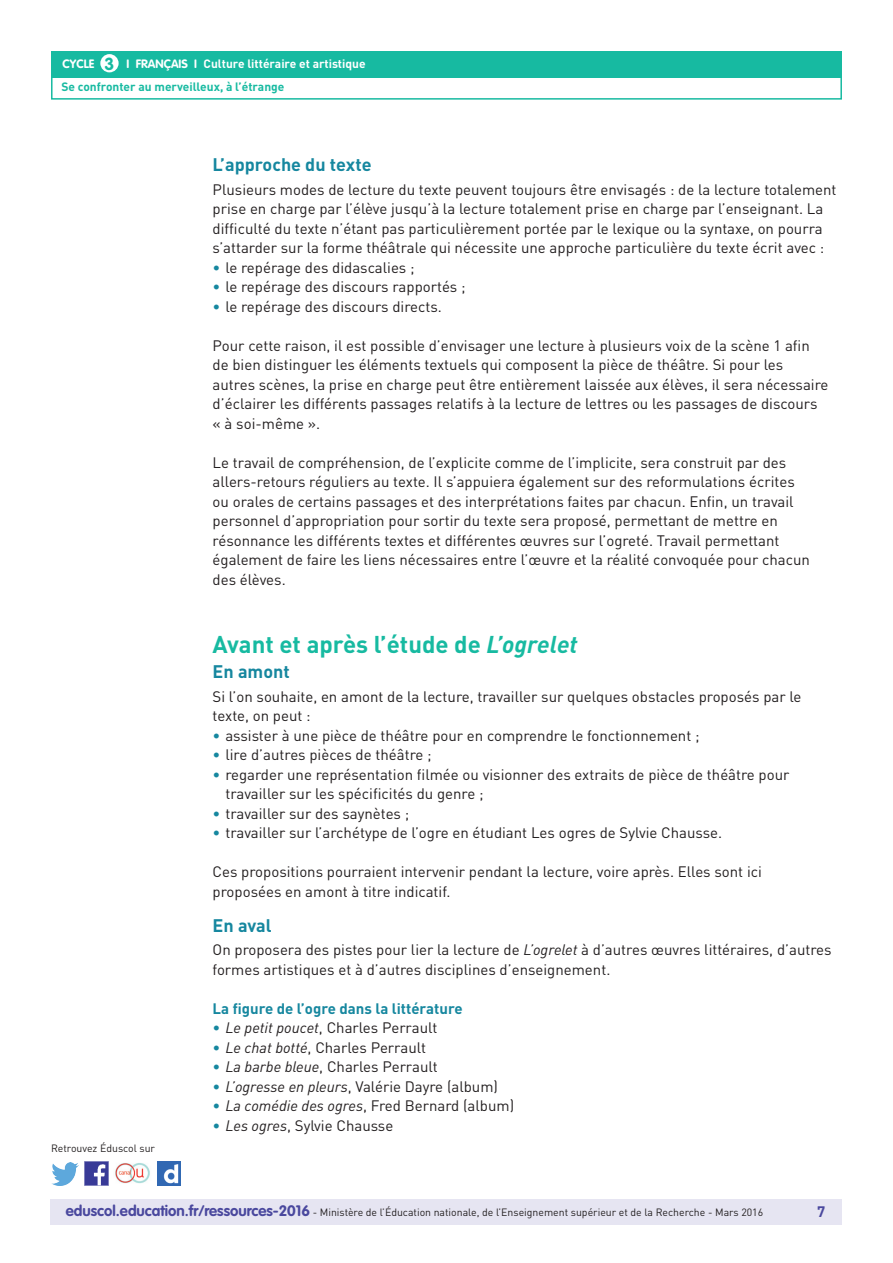
<style>
.page{position:relative;width:893px;height:1263px;background:#fff}
.page>*{position:absolute;margin:0;border:0;box-sizing:border-box;transform-origin:0 0}
.t1{font:700 24px "DIN Pro";letter-spacing:-.005em;color:#17baa1}
.t2{font:700 18px "DIN Pro";color:#16879f}
.t3{font:15px/19.5px "DIN Pro";color:#231f20}
.t4{font:700 15px "DIN Pro";color:#16879f}
.t5{font:700 15px "DIN Pro";color:#4a489e}
.t6{font:700 12px/23.1px "DIN Pro";color:#17baa1}
.t7{font:10.5px "DIN Pro";color:#231f20}
.s1{font-family:"VAG Rounded Std";color:#fff}
.s2{font-family:"VAG Rounded Std";font-size:17.25px}
.s3{color:#fff}
.s4{color:#16879f}
.s5{font-style:italic}
.s6{font-family:"VAG Rounded Std";font-weight:700;font-size:15px;color:#4a489e}
</style>
<div class="page">
<div style="left:50px;top:1199px;width:791px;height:26px;background:#e6e5f2"></div>
<div style="left:51px;top:51px;width:791px;height:27px;background:#17baa1"></div>
<div style="left:100px;top:54px;width:19px;height:18px;background:#fff;border-radius:50%"></div>
<div style="left:51px;top:75px;width:791px;height:25px;border:2px solid #17baa1"></div>
<img style="left:85px;top:1162px;width:23px;height:23px">
<img style="left:51px;top:1163px;width:28px;height:22px">
<img style="left:158px;top:1162px;width:22px;height:23px">
<img style="left:115px;top:1163px;width:35px;height:21px">
<p class="t6" style="left:61px;top:52px;width:306px"><span class="s1">CYCLE</span> <span class="s2">3</span> <span class="s1">I Français I</span> <span class="s3">Culture littéraire et artistique<br></span>Se confronter au merveilleux, à l’étrange</p>
<p class="t2" style="left:213px;top:153px;width:160px">L’approche du texte</p>
<p class="t3" style="left:213px;top:179px;width:625px">Plusieurs modes de lecture du texte peuvent toujours être envisagés : de la lecture totalement prise en charge par l’élève jusqu’à la lecture totalement prise en charge par l’enseignant. La difficulté du texte n’étant pas particulièrement portée par le lexique ou la syntaxe, on pourra s’attarder sur la forme théâtrale qui nécessite une approche particulière du texte écrit avec :</p>
<p class="t3" style="left:213px;top:257px;width:203px"><span class="s4">•</span> le repérage des didascalies ;</p>
<p class="t3" style="left:213px;top:277px;width:254px"><span class="s4">•</span> le repérage des discours rapportés ;</p>
<p class="t3" style="left:213px;top:296px;width:231px"><span class="s4">•</span> le repérage des discours directs.</p>
<p class="t3" style="left:213px;top:335px;width:617px">Pour cette raison, il est possible d’envisager une lecture à plusieurs voix de la scène 1 afin de bien distinguer les éléments textuels qui composent la pièce de théâtre. Si pour les autres scènes, la prise en charge peut être entièrement laissée aux élèves, il sera nécessaire d’éclairer les différents passages relatifs à la lecture de lettres ou les passages de discours « à soi-même ».</p>
<p class="t3" style="left:213px;top:452px;width:599px">Le travail de compréhension, de l’explicite comme de l’implicite, sera construit par des allers-retours réguliers au texte. Il s’appuiera également sur des reformulations écrites ou orales de certains passages et des interprétations faites par chacun. Enfin, un travail personnel d’appropriation pour sortir du texte sera proposé, permettant de mettre en résonnance les différents textes et différentes œuvres sur l’ogreté. Travail permettant également de faire les liens nécessaires entre l’œuvre et la réalité convoquée pour chacun des élèves.</p>
<p class="t7" style="left:51px;top:1141px;width:106px">Retrouvez Éduscol sur</p>
<h1 class="t1" style="left:213px;top:628px;width:366px">Avant et après l’étude de <span class="s5">L’ogrelet</span></h1>
<p class="t2" style="left:213px;top:660px;width:79px">En amont</p>
<p class="t3" style="left:213px;top:686px;width:590px">Si l’on souhaite, en amont de la lecture, travailler sur quelques obstacles proposés par le texte, on peut :</p>
<p class="t3" style="left:213px;top:725px;width:488px"><span class="s4">•</span> assister à une pièce de théâtre pour en comprendre le fonctionnement ;</p>
<p class="t3" style="left:213px;top:745px;width:221px"><span class="s4">•</span> lire d’autres pièces de théâtre ;</p>
<p class="t3" style="left:225px;top:764px;width:566px;text-indent:-13px"><span class="s4">•</span> regarder une représentation filmée ou visionner des extraits de pièce de théâtre pour travailler sur les spécificités du genre ;</p>
<p class="t3" style="left:213px;top:803px;width:198px"><span class="s4">•</span> travailler sur des saynètes ;</p>
<p class="t3" style="left:213px;top:823px;width:511px"><span class="s4">•</span> travailler sur l’archétype de l’ogre en étudiant Les ogres de Sylvie Chausse.</p>
<p class="t3" style="left:213px;top:862px;width:551px">Ces propositions pourraient intervenir pendant la lecture, voire après. Elles sont ici proposées en amont à titre indicatif.</p>
<p class="t2" style="left:213px;top:913px;width:61px">En aval</p>
<p class="t3" style="left:213px;top:940px;width:620px">On proposera des pistes pour lier la lecture de <span class="s5">L’ogrelet</span> à d’autres œuvres littéraires, d’autres formes artistiques et à d’autres disciplines d’enseignement.</p>
<p class="t4" style="left:213px;top:998px;width:252px">La figure de l’ogre dans la littérature</p>
<p class="t3" style="left:213px;top:1018px;width:226px"><span class="s4">•</span> <span class="s5">Le petit poucet</span>, Charles Perrault</p>
<p class="t3" style="left:213px;top:1037px;width:215px"><span class="s4">•</span> <span class="s5">Le chat botté</span>, Charles Perrault</p>
<p class="t3" style="left:213px;top:1057px;width:227px"><span class="s4">•</span> <span class="s5">La barbe bleue</span>, Charles Perrault</p>
<p class="t3" style="left:213px;top:1076px;width:287px"><span class="s4">•</span> <span class="s5">L’ogresse en pleurs</span>, Valérie Dayre (album)</p>
<p class="t3" style="left:213px;top:1096px;width:303px"><span class="s4">•</span> <span class="s5">La comédie des ogres</span>, Fred Bernard (album)</p>
<p class="t3" style="left:213px;top:1115px;width:182px"><span class="s4">•</span> <span class="s5">Les ogres</span>, Sylvie Chausse</p>
<p class="t7" style="left:66px;top:1205px;width:699px"><span class="s6">eduscol.education.fr/ressources-2016</span> - Ministère de l’Éducation nationale, de l’Enseignement supérieur et de la Recherche - Mars 2016</p>
<p class="t5" style="left:817px;top:1201px;width:10px">7</p>
</div>
